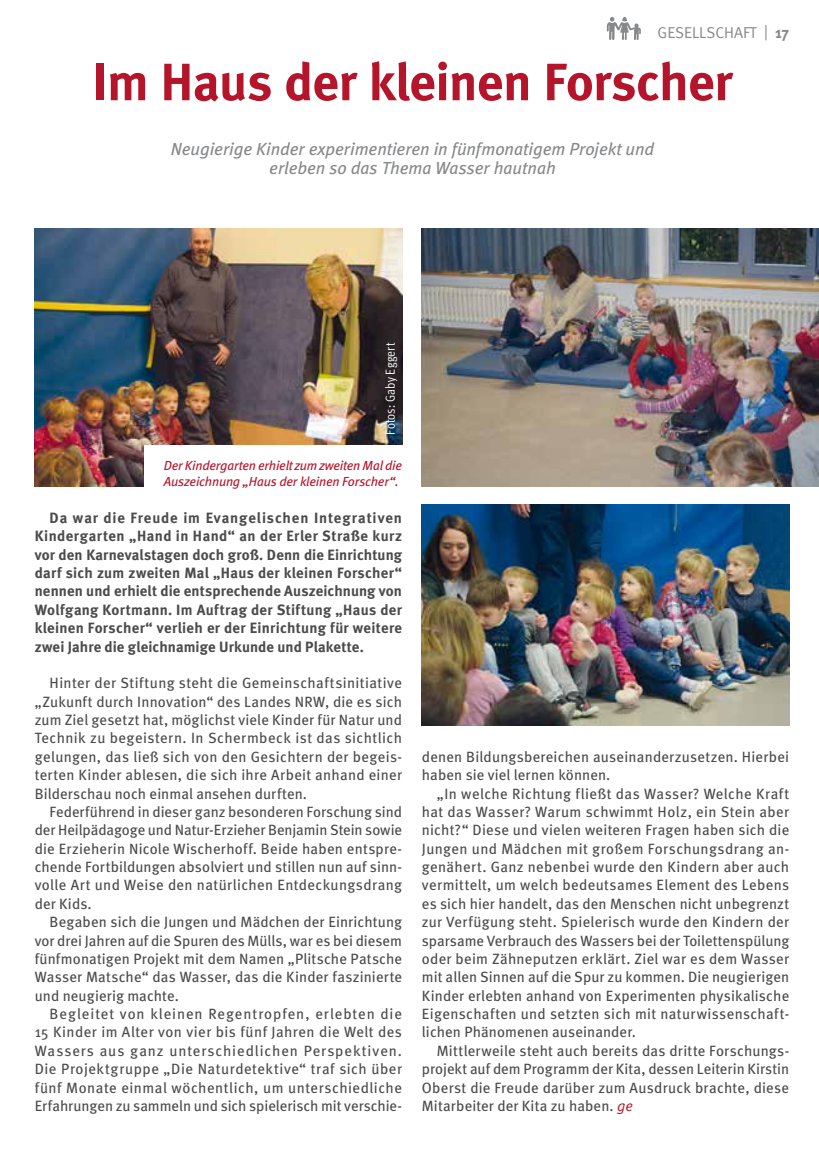
<style>
.page{position:relative;width:819px;height:1166px;background:#fff}
.page>*{position:absolute;margin:0;border:0;box-sizing:border-box;transform-origin:0 0}
.t1{font:700 52.5px "Meta";letter-spacing:-.01em;color:#b5152b}
.t2{font:italic 17.5px/18.4px "Meta";color:#87888a;text-align:center}
.t3{font:15.75px "Meta Normal";color:#87888a}
.t4{font:14.88px/18.4px "Meta";letter-spacing:.015em;color:#4b4b4d;text-align:justify}
.t5{font:700 14.88px/18.4px "Meta";letter-spacing:.005em;color:#4b4b4d;text-align:justify}
.t6{font:italic 13.12px/15.8px "Meta";letter-spacing:-.015em;color:#b5152b}
.t7{font:13.12px "Meta Cond Normal";letter-spacing:.01em;color:#fff}
.s1{font-family:"Meta";font-weight:700}
.s2{font-family:"Meta Normal";font-style:italic;color:#b5152b}
</style>
<div class="page">
<img style="left:35px;top:229px;width:367px;height:257px">
<div style="left:144px;top:445px;width:302px;height:59px;background:#fff"></div>
<svg style="left:606px;top:17px;width:34px;height:23px"></svg>
<img style="left:422px;top:504px;width:367px;height:221px">
<img style="left:422px;top:229px;width:397px;height:257px">
<p class="t3" style="left:657px;top:23px;width:133px">GESELLSCHAFT | <span class="s1">17</span></p>
<h1 class="t1" style="left:93px;top:49px;width:641px">Im Haus der kleinen Forscher</h1>
<p class="t2" style="left:171px;top:140px;width:485px">Neugierige Kinder experimentieren in fünfmonatigem Projekt und erleben so das Thema Wasser hautnah</p>
<p class="t7" style="left:383px;top:435px;width:94px;rotate:-90deg">Fotos: Gaby Eggert</p>
<p class="t6" style="left:164px;top:458px;width:240px">Der Kindergarten erhielt zum zweiten Mal die<br>Auszeichnung „Haus der kleinen Forscher“.</p>
<p class="t5" style="left:35px;top:508px;width:369px;text-indent:15px">Da war die Freude im Evangelischen Integrativen Kindergarten „Hand in Hand“ an der Erler Straße kurz vor den Karnevalstagen doch groß. Denn die Einrichtung darf sich zum zweiten Mal „Haus der kleinen Forscher“ nennen und erhielt die entsprechende Auszeichnung von Wolfgang Kortmann. Im Auftrag der Stiftung „Haus der kleinen Forscher“ verlieh er der Einrichtung für weitere zwei Jahre die gleichnamige Urkunde und Plakette.</p>
<p class="t4" style="left:35px;top:673px;width:369px;text-indent:15px">Hinter der Stiftung steht die Gemeinschaftsinitiative „Zukunft durch Innovation“ des Landes NRW, die es sich zum Ziel gesetzt hat, möglichst viele Kinder für Natur und Technik zu begeistern. In Schermbeck ist das sichtlich gelungen, das ließ sich von den Gesichtern der begeis&shy;terten Kinder ablesen, die sich ihre Arbeit anhand einer Bilderschau noch einmal ansehen durften.</p>
<p class="t4" style="left:35px;top:802px;width:369px;text-indent:15px">Federführend in dieser ganz besonderen Forschung sind der Heilpädagoge und Natur-Erzieher Benjamin Stein sowie die Erzieherin Nicole Wischerhoff. Beide haben entspre&shy;chende Fortbildungen absolviert und stillen nun auf sinn&shy;volle Art und Weise den natürlichen Entdeckungsdrang der Kids.</p>
<p class="t4" style="left:35px;top:912px;width:369px;text-indent:15px">Begaben sich die Jungen und Mädchen der Einrichtung vor drei Jahren auf die Spuren des Mülls, war es bei diesem fünfmonatigen Projekt mit dem Namen „Plitsche Patsche Wasser Matsche“ das Wasser, das die Kinder faszinierte und neugierig machte.</p>
<p class="t4" style="left:35px;top:1004px;width:369px;text-indent:15px">Begleitet von kleinen Regentropfen, erlebten die 15 Kinder im Alter von vier bis fünf Jahren die Welt des Wassers aus ganz unterschiedlichen Perspektiven.<br>Die Projektgruppe „Die Naturdetektive“ traf sich über fünf Monate einmal wöchentlich, um unterschiedliche Erfahrungen zu sammeln und sich spielerisch mit verschie-</p>
<p class="t4" style="left:422px;top:747px;width:369px">denen Bildungsbereichen auseinanderzusetzen. Hierbei haben sie viel lernen können.</p>
<p class="t4" style="left:422px;top:784px;width:369px;text-indent:15px">„In welche Richtung fließt das Wasser? Welche Kraft hat das Wasser? Warum schwimmt Holz, ein Stein aber nicht?“ Diese und vielen weiteren Fragen haben sich die Jungen und Mädchen mit großem Forschungsdrang an&shy;genähert. Ganz nebenbei wurde den Kindern aber auch vermittelt, um welch bedeutsames Element des Lebens es sich hier handelt, das den Menschen nicht unbegrenzt zur Verfügung steht. Spielerisch wurde den Kindern der sparsame Verbrauch des Wassers bei der Toilettenspülung oder beim Zähneputzen erklärt. Ziel war es dem Wasser mit allen Sinnen auf die Spur zu kommen. Die neugierigen Kinder erlebten anhand von Experimenten physikalische Eigenschaften und setzten sich mit naturwissenschaft&shy;lichen Phänomenen auseinander.</p>
<p class="t4" style="left:422px;top:1041px;width:369px;text-indent:15px">Mittlerweile steht auch bereits das dritte Forschungs&shy;projekt auf dem Programm der Kita, dessen Leiterin Kirstin Oberst die Freude darüber zum Ausdruck brachte, diese Mitarbeiter der Kita zu haben. <span class="s2">ge</span></p>
</div>
